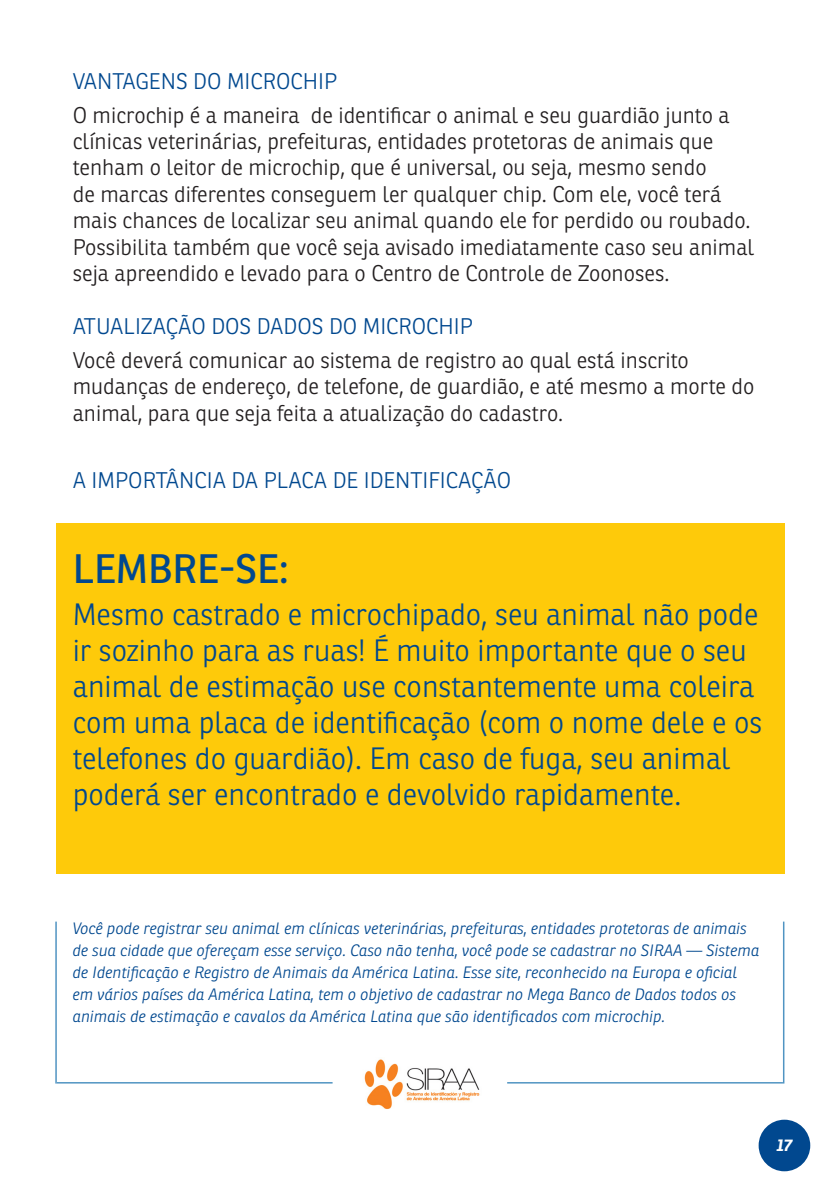
<style>
.page{position:relative;width:840px;height:1191px;background:#fff}
.page>*{position:absolute;margin:0;border:0;box-sizing:border-box;transform-origin:0 0}
.t1{font:40px "Ronnia";color:#01488f}
.t2{font:300 30px/36px "Ronnia";color:#01488f}
.t3{font:300 22px/26.4px "Ronnia";color:#231f20}
.t4{font:300 22px "Ronnia";color:#01488f}
.t5{font:italic 700 16.8px "Ronnia";color:#fff}
.t6{font:italic 300 16px/22px "Ronnia";color:#01488f}
</style>
<div class="page">
<div style="left:758px;top:1119px;width:51px;height:52px;background:#01488f;border-radius:50%"></div>
<div style="left:56px;top:523px;width:728px;height:350px;background:#feca0a"></div>
<img style="left:364px;top:1059px;width:116px;height:50px">
<hr style="left:55px;top:921px;width:2px;height:162px;background:#5094c2">
<hr style="left:57px;top:1082px;width:275px;height:1px;background:#5094c2">
<hr style="left:782px;top:921px;width:2px;height:162px;background:#5094c2">
<hr style="left:507px;top:1082px;width:275px;height:1px;background:#5094c2">
<p class="t4" style="left:73px;top:67px;width:266px">VANTAGENS DO MICROCHIP</p>
<p class="t3" style="left:73px;top:102px;width:682px">O microchip é a maneira de identificar o animal e seu guardião junto a clínicas veterinárias, prefeituras, entidades protetoras de animais que tenham o leitor de microchip, que é universal, ou seja, mesmo sendo<br>de marcas diferentes conseguem ler qualquer chip. Com ele, você terá mais chances de localizar seu animal quando ele for perdido ou roubado.<br>Possibilita também que você seja avisado imediatamente caso seu animal seja apreendido e levado para o Centro de Controle de Zoonoses.</p>
<p class="t4" style="left:73px;top:313px;width:401px">ATUALIZAÇÃO DOS DADOS DO MICROCHIP</p>
<p class="t3" style="left:73px;top:347px;width:683px">Você deverá comunicar ao sistema de registro ao qual está inscrito mudanças de endereço, de telefone, de guardião, e até mesmo a morte do animal, para que seja feita a atualização do cadastro.</p>
<p class="t4" style="left:73px;top:467px;width:439px">A IMPORTÂNCIA DA PLACA DE IDENTIFICAÇÃO</p>
<p class="t1" style="left:73px;top:544px;width:218px">LEMBRE-SE:</p>
<p class="t2" style="left:73px;top:596px;width:690px">Mesmo castrado e microchipado, seu animal não pode ir sozinho para as ruas! É muito importante que o seu animal de estimação use constantemente uma coleira com uma placa de identificação (com o nome dele e os telefones do guardião). Em caso de fuga, seu animal poderá ser encontrado e devolvido rapidamente.</p>
<p class="t6" style="left:72px;top:917px;width:688px">Você pode registrar seu animal em clínicas veterinárias, prefeituras, entidades protetoras de animais de sua cidade que ofereçam esse serviço. Caso não tenha, você pode se cadastrar no SIRAA — Sistema de Identificação e Registro de Animais da América Latina. Esse site, reconhecido na Europa e oficial em vários países da América Latina, tem o objetivo de cadastrar no Mega Banco de Dados todos os animais de estimação e cavalos da América Latina que são identificados com microchip.</p>
<p class="t5" style="left:776px;top:1134px;width:17px">17</p>
</div>
